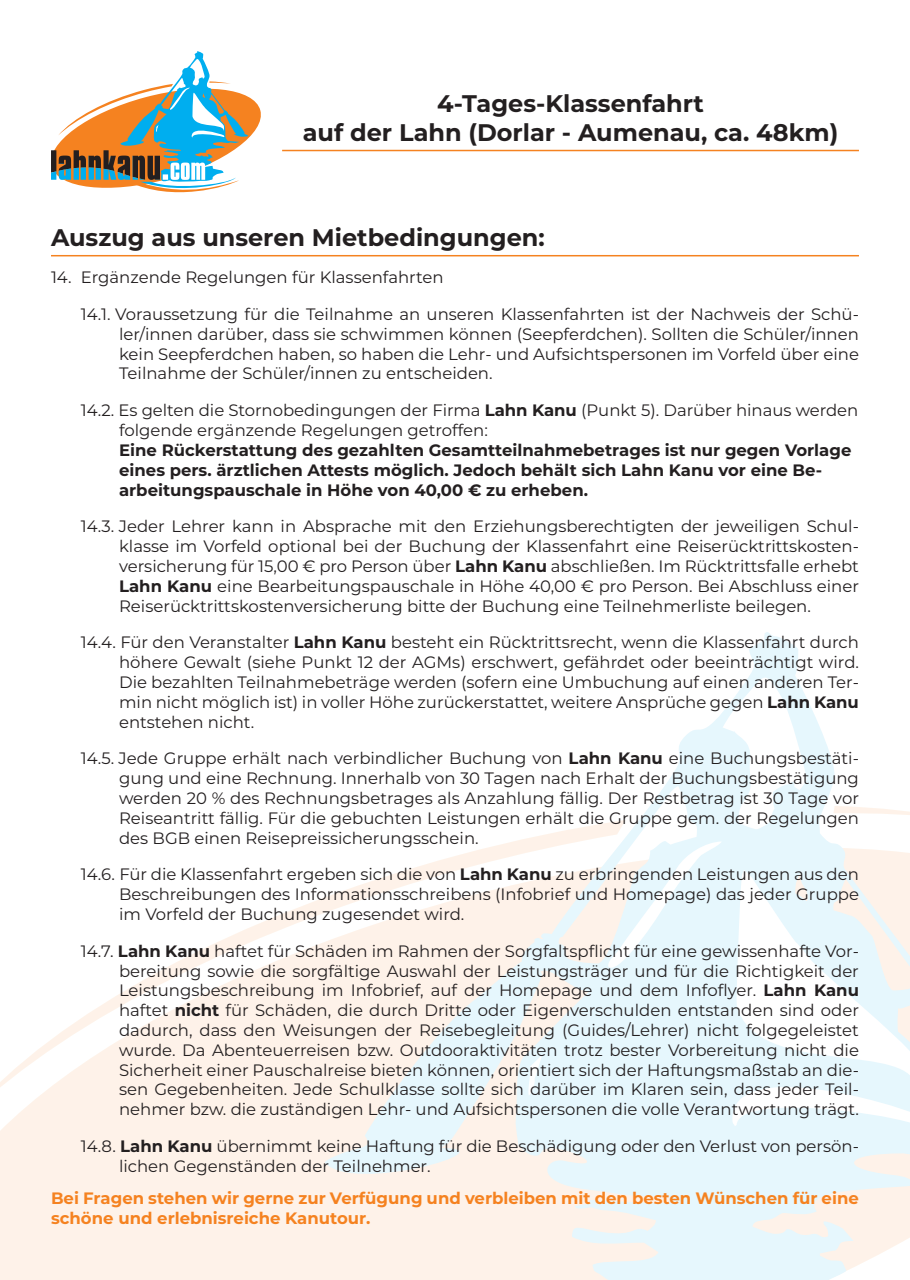
<style>
.page{position:relative;width:910px;height:1280px;background:#fff}
.page>*{position:absolute;margin:0;border:0;box-sizing:border-box;transform-origin:0 0}
.t1{font:700 24px/28.8px "Montserrat";color:#231f20;text-align:center}
.t2{font:16.5px/19.8px "Montserrat";color:#231f20;text-align:justify}
.t3{font:700 16.5px/19.8px "Montserrat";color:#231f20}
.t4{font:700 16.5px/19.8px "Montserrat";color:#f58220}
.s1{font-weight:700}
</style>
<div class="page">
<svg style="left:51px;top:51px;width:210px;height:141px"></svg>
<hr style="left:282px;top:150px;width:577px;height:1px;background:#f58220">
<div style="left:0;top:1115px;width:325px;height:165px;background:#fef2e9"></div>
<svg style="left:325px;top:632px;width:510px;height:648px"></svg>
<svg style="left:0;top:806px;width:910px;height:309px"></svg>
<svg style="left:527px;top:841px;width:383px;height:439px;fill:#e6f7fd"></svg>
<hr style="left:51px;top:255px;width:808px;height:1px;background:#f58220">
<h1 class="t1" style="left:303px;top:88px;width:537px">4-Tages-Klassenfahrt<br>auf der Lahn (Dorlar - Aumenau, ca. 48km)</h1>
<h1 class="t1" style="left:51px;top:222px;width:495px">Auszug aus unseren Mietbedingungen:</h1>
<p class="t2" style="left:51px;top:267px;width:394px">14. Ergänzende Regelungen für Klassenfahrten</p>
<p class="t2" style="left:119px;top:304px;width:741px;text-indent:-38px">14.1. Voraussetzung für die Teilnahme an unseren Klassenfahrten ist der Nachweis der Schü&shy;ler/innen darüber, dass sie schwimmen können (Seepferdchen). Sollten die Schüler/innen kein Seepferdchen haben, so haben die Lehr- und Aufsichtspersonen im Vorfeld über eine Teilnahme der Schüler/innen zu entscheiden.</p>
<p class="t2" style="left:119px;top:400px;width:741px;text-indent:-38px">14.2. Es gelten die Stornobedingungen der Firma <span class="s1">Lahn Kanu</span> (Punkt 5). Darüber hinaus werden folgende ergänzende Regelungen getroffen:</p>
<p class="t3" style="left:119px;top:439px;width:734px">Eine Rückerstattung des gezahlten Gesamtteilnahmebetrages ist nur gegen Vorlage eines pers. ärztlichen Attests möglich. Jedoch behält sich Lahn Kanu vor eine Be&shy;arbeitungspauschale in Höhe von 40,00 € zu erheben.</p>
<p class="t2" style="left:119px;top:516px;width:741px;text-indent:-38px">14.3. Jeder Lehrer kann in Absprache mit den Erziehungsberechtigten der jeweiligen Schul&shy;klasse im Vorfeld optional bei der Buchung der Klassenfahrt eine Reiserücktrittskosten&shy;versicherung für 15,00 € pro Person über <span class="s1">Lahn Kanu</span> abschließen. Im Rücktrittsfalle erhebt <span class="s1">Lahn Kanu</span> eine Bearbeitungspauschale in Höhe 40,00 € pro Person. Bei Abschluss einer Reiserücktrittskostenversicherung bitte der Buchung eine Teilnehmerliste beilegen.</p>
<p class="t2" style="left:119px;top:632px;width:741px;text-indent:-38px">14.4. Für den Veranstalter <span class="s1">Lahn Kanu</span> besteht ein Rücktrittsrecht, wenn die Klassenfahrt durch höhere Gewalt (siehe Punkt 12 der AGMs) erschwert, gefährdet oder beeinträchtigt wird.<br>Die bezahlten Teilnahmebeträge werden (sofern eine Umbuchung auf einen anderen Ter&shy;min nicht möglich ist) in voller Höhe zurückerstattet, weitere Ansprüche gegen <span class="s1">Lahn Kanu </span>entstehen nicht.</p>
<p class="t2" style="left:119px;top:748px;width:741px;text-indent:-38px">14.5. Jede Gruppe erhält nach verbindlicher Buchung von <span class="s1">Lahn Kanu</span> eine Buchungsbestäti&shy;gung und eine Rechnung. Innerhalb von 30 Tagen nach Erhalt der Buchungsbestätigung werden 20 % des Rechnungsbetrages als Anzahlung fällig. Der Restbetrag ist 30 Tage vor Reiseantritt fällig. Für die gebuchten Leistungen erhält die Gruppe gem. der Regelungen des BGB einen Reisepreissicherungsschein.</p>
<p class="t2" style="left:119px;top:864px;width:741px;text-indent:-38px">14.6. Für die Klassenfahrt ergeben sich die von <span class="s1">Lahn Kanu</span> zu erbringenden Leistungen aus den Beschreibungen des Informationsschreibens (Infobrief und Homepage) das jeder Gruppe im Vorfeld der Buchung zugesendet wird.</p>
<p class="t2" style="left:119px;top:940px;width:741px;text-indent:-38px">14.7. <span class="s1">Lahn Kanu</span> haftet für Schäden im Rahmen der Sorgfaltspflicht für eine gewissenhafte Vor&shy;bereitung sowie die sorgfältige Auswahl der Leistungsträger und für die Richtigkeit der Leistungsbeschreibung im Infobrief, auf der Homepage und dem Infoflyer. <span class="s1">Lahn Kanu </span>haftet <span class="s1">nicht</span> für Schäden, die durch Dritte oder Eigenverschulden entstanden sind oder dadurch, dass den Weisungen der Reisebegleitung (Guides/Lehrer) nicht folgegeleistet wurde. Da Abenteuerreisen bzw. Outdooraktivitäten trotz bester Vorbereitung nicht die Sicherheit einer Pauschalreise bieten können, orientiert sich der Haftungsmaßstab an die&shy;sen Gegebenheiten. Jede Schulklasse sollte sich darüber im Klaren sein, dass jeder Teil&shy;nehmer bzw. die zuständigen Lehr- und Aufsichtspersonen die volle Verantwortung trägt.</p>
<p class="t2" style="left:119px;top:1136px;width:741px;text-indent:-38px">14.8. <span class="s1">Lahn Kanu</span> übernimmt keine Haftung für die Beschädigung oder den Verlust von persön&shy;lichen Gegenständen der Teilnehmer.</p>
<p class="t4" style="left:51px;top:1188px;width:809px">Bei Fragen stehen wir gerne zur Verfügung und verbleiben mit den besten Wünschen für eine schöne und erlebnisreiche Kanutour.</p>
</div>
